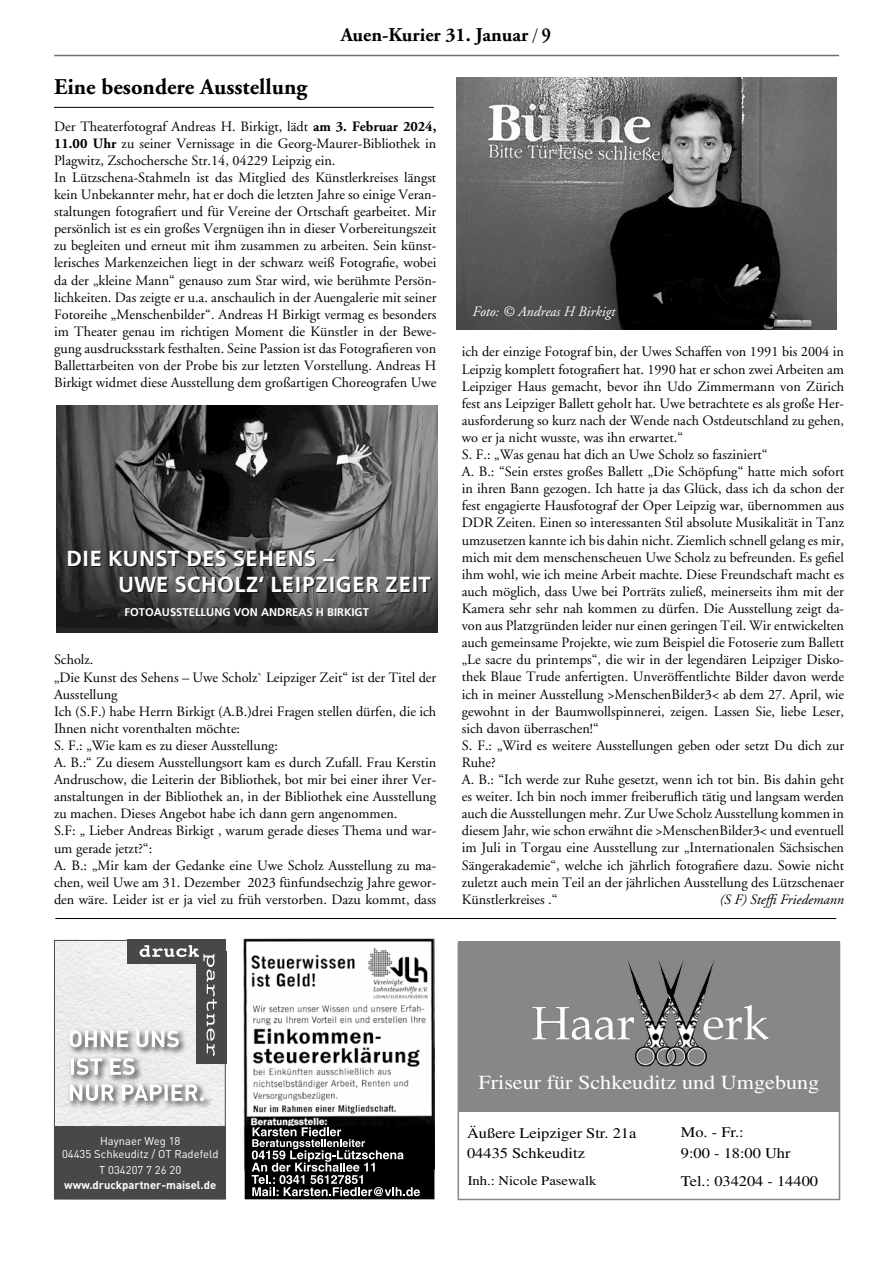
<style>
.page{position:relative;width:893px;height:1263px;background:#fff}
.page>*{position:absolute;margin:0;border:0;box-sizing:border-box;transform-origin:0 0}
.t1{font:700 22.5px "Adobe Garamond";color:#000}
.t2{font:700 21.6px/26px "Frutiger BSK";letter-spacing:.05em;color:#fff}
.t3{font:19.95px "Times";color:#fff;scale:1.11 1}
.t4{font:700 19.5px "Adobe Garamond Pro";color:#000}
.t5{font:14.7px/19.6px "Times";color:#000;scale:1.11 1}
.t6{font:14.25px/17.1px "Adobe Garamond";color:#000}
.t7{font:italic 14.25px "Adobe Garamond";color:#fff}
.t8{font:italic 14.25px "Adobe Garamond";color:#000}
.t9{font:13.2px "Times";color:#000;scale:1.11 1}
.t10{font:11.25px/13.5px "DIN";color:#fff;text-align:center}
.t11{font:700 11.25px "Frutiger CE";color:#fff}
.t12{font:700 11.25px "DIN";color:#fff}
.s1{font-family:"Apple Garamond"}
.s2{font-weight:700}
</style>
<div class="page">
<hr style="left:54px;top:55px;width:785px;height:1px;background:#6e6e6e">
<div style="left:458px;top:941px;width:381px;height:171px;background:#868786"></div>
<img style="left:532px;top:957px;width:236px;height:110px">
<div style="left:458px;top:943px;width:382px;height:257px;border:2px solid #868786"></div>
<img style="left:56px;top:942px;width:168px;height:184px">
<div style="left:54px;top:1126px;width:172px;height:72px;background:#484847"></div>
<div style="left:127px;top:940px;width:99px;height:24px;background:#484847"></div>
<div style="left:196px;top:951px;width:30px;height:113px;background:#484847"></div>
<div style="left:67px;top:1081px;width:145px;height:28px;background:#000;opacity:.58"></div>
<svg style="left:70px;top:1084px;width:134px;height:17px"></svg>
<div style="left:67px;top:1028px;width:120px;height:28px;background:#000;opacity:.58"></div>
<div style="left:68px;top:1056px;width:75px;height:27px;background:#000;opacity:.58"></div>
<svg style="left:70px;top:945px;width:147px;height:130px"></svg>
<img style="left:244px;top:938px;width:191px;height:233px">
<div style="left:245px;top:1127px;width:189px;height:72px;background:#000"></div>
<div style="left:245px;top:1126px;width:189px;height:73px;border:1px solid #000"></div>
<svg style="left:252px;top:1127px;width:168px;height:69px"></svg>
<hr style="left:55px;top:918px;width:781px;height:1px;background:#000">
<img style="left:57px;top:405px;width:380px;height:228px">
<img style="left:456px;top:78px;width:380px;height:252px">
<hr style="left:54px;top:107px;width:380px;height:1px;background:#000">
<h3 class="t4" style="left:341px;top:24px;width:212px">Auen-Kurier 31. Januar <span class="s1">/ 9</span></h3>
<h1 class="t1" style="left:54px;top:75px;width:255px">Eine besondere Ausstellung</h1>
<p class="t6" style="left:54px;top:118px;width:384px">Der Theaterfotograf Andreas H. Birkigt, lädt <span class="s2">am 3. Februar 2024, 11.00 Uhr</span> zu seiner Vernissage in die Georg-Maurer-Bibliothek in Plagwitz, Zschochersche Str.14, 04229 Leipzig ein.<br>In Lützschena-Stahmeln ist das Mitglied des Künstlerkreises längst kein Unbekannter mehr, hat er doch die letzten Jahre so einige Veran&shy;staltungen fotografiert und für Vereine der Ortschaft gearbeitet. Mir persönlich ist es ein großes Vergnügen ihn in dieser Vorbereitungszeit zu begleiten und erneut mit ihm zusammen zu arbeiten. Sein künst&shy;lerisches Markenzeichen liegt in der schwarz weiß Fotografie, wobei da der „kleine Mann“ genauso zum Star wird, wie berühmte Persön&shy;lichkeiten. Das zeigte er u.a. anschaulich in der Auengalerie mit seiner Fotoreihe „Menschenbilder“. Andreas H Birkigt vermag es besonders im Theater genau im richtigen Moment die Künstler in der Bewe&shy;gung ausdrucksstark festhalten. Seine Passion ist das Fotografieren von Ballettarbeiten von der Probe bis zur letzten Vorstellung. Andreas H Birkigt widmet diese Ausstellung dem großartigen Choreografen Uwe</p>
<h2 class="t2" style="left:119px;top:545px;width:313px;text-indent:-52px">DIE KUNST DES SEHENS –<br>UWE SCHOLZ‘ LEIPZIGER ZEIT</h2>
<p class="t11" style="left:125px;top:606px;width:246px">FOTOAUSSTELLUNG VON ANDREAS H BIRKIGT</p>
<p class="t6" style="left:54px;top:652px;width:384px">Scholz.<br>„Die Kunst des Sehens – Uwe Scholz` Leipziger Zeit“ ist der Titel der Ausstellung<br>Ich (S.F.) habe Herrn Birkigt (A.B.)drei Fragen stellen dürfen, die ich Ihnen nicht vorenthalten möchte:<br>S. F.: „Wie kam es zu dieser Ausstellung:<br>A. B.:“ Zu diesem Ausstellungsort kam es durch Zufall. Frau Kerstin Andruschow, die Leiterin der Bibliothek, bot mir bei einer ihrer Ver&shy;anstaltungen in der Bibliothek an, in der Bibliothek eine Ausstellung zu machen. Dieses Angebot habe ich dann gern angenommen.<br>S.F: „ Lieber Andreas Birkigt , warum gerade dieses Thema und war&shy;um gerade jetzt?“:<br>A. B.: „Mir kam der Gedanke eine Uwe Scholz Ausstellung zu ma&shy;chen, weil Uwe am 31. Dezember 2023 fünfundsechzig Jahre gewor&shy;den wäre. Leider ist er ja viel zu früh verstorben. Dazu kommt, dass</p>
<p class="t7" style="left:472px;top:304px;width:144px">Foto: © Andreas H Birkigt</p>
<p class="t6" style="left:462px;top:344px;width:384px">ich der einzige Fotograf bin, der Uwes Schaffen von 1991 bis 2004 in Leipzig komplett fotografiert hat. 1990 hat er schon zwei Arbeiten am Leipziger Haus gemacht, bevor ihn Udo Zimmermann von Zürich fest ans Leipziger Ballett geholt hat. Uwe betrachtete es als große Her&shy;ausforderung so kurz nach der Wende nach Ostdeutschland zu gehen, wo er ja nicht wusste, was ihn erwartet.“<br>S. F.: „Was genau hat dich an Uwe Scholz so fasziniert“<br>A. B.: “Sein erstes großes Ballett „Die Schöpfung“ hatte mich sofort in ihren Bann gezogen. Ich hatte ja das Glück, dass ich da schon der fest engagierte Hausfotograf der Oper Leipzig war, übernommen aus DDR Zeiten. Einen so interessanten Stil absolute Musikalität in Tanz umzusetzen kannte ich bis dahin nicht. Ziemlich schnell gelang es mir, mich mit dem menschenscheuen Uwe Scholz zu befreunden. Es gefiel ihm wohl, wie ich meine Arbeit machte. Diese Freundschaft macht es auch möglich, dass Uwe bei Porträts zuließ, meinerseits ihm mit der Kamera sehr sehr nah kommen zu dürfen. Die Ausstellung zeigt da&shy;von aus Platzgründen leider nur einen geringen Teil. Wir entwickelten auch gemeinsame Projekte, wie zum Beispiel die Fotoserie zum Ballett „Le sacre du printemps“, die wir in der legendären Leipziger Disko&shy;thek Blaue Trude anfertigten. Unveröffentlichte Bilder davon werde ich in meiner Ausstellung &gt;MenschenBilder3&lt; ab dem 27. April, wie gewohnt in der Baumwollspinnerei, zeigen. Lassen Sie, liebe Leser, sich davon überraschen!“<br>S. F.: „Wird es weitere Ausstellungen geben oder setzt Du dich zur Ruhe?<br>A. B.: “Ich werde zur Ruhe gesetzt, wenn ich tot bin. Bis dahin geht es weiter. Ich bin noch immer freiberuflich tätig und langsam werden auch die Ausstellungen mehr. Zur Uwe Scholz Ausstellung kommen in diesem Jahr, wie schon erwähnt die &gt;MenschenBilder3&lt; und eventuell im Juli in Torgau eine Ausstellung zur „Internationalen Sächsischen Sängerakademie“, welche ich jährlich fotografiere dazu. Sowie nicht zuletzt auch mein Teil an der jährlichen Ausstellung des Lützschenaer Künstlerkreises .“</p>
<p class="t8" style="left:720px;top:891px;width:126px">(S F) Steffi Friedemann</p>
<p class="t10" style="left:62px;top:1134px;width:158px">Haynaer Weg 18<br>04435 Schkeuditz / OT Radefeld</p>
<p class="t10" style="left:99px;top:1163px;width:84px">T 034207 7 26 20</p>
<p class="t12" style="left:64px;top:1178px;width:154px">www.druckpartner-maisel.de</p>
<h3 class="t3" style="left:478px;top:1071px;width:309px">Friseur für Schkeuditz und Umgebung</h3>
<p class="t5" style="left:467px;top:1123px;width:154px">Äußere Leipziger Str. 21a<br>04435 Schkeuditz</p>
<p class="t5" style="left:681px;top:1122px;width:100px;line-height:21px">Mo. - Fr.:<br>9:00 - 18:00 Uhr</p>
<p class="t9" style="left:468px;top:1173px;width:117px">Inh.: Nicole Pasewalk</p>
<p class="t5" style="left:681px;top:1171px;width:125px">Tel.: 034204 - 14400</p>
</div>
